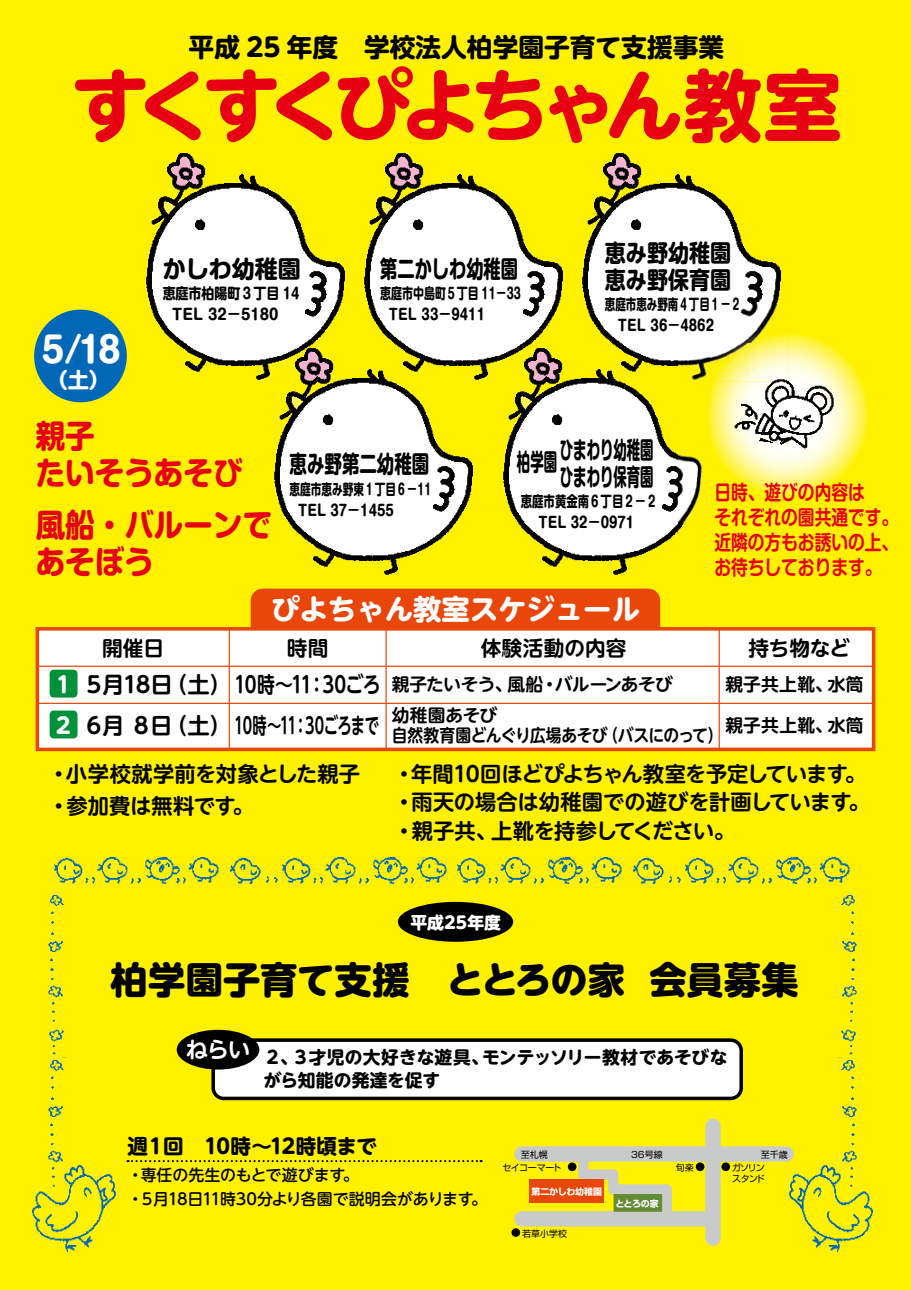
<style>
.page{position:relative;width:911px;height:1290px;background:#fff100}
.page>*{position:absolute;margin:0;border:0;box-sizing:border-box;transform-origin:0 0}
.t1{font:78.62px "UD Shin M Go Pro Bold 90 pv RKSJ H";letter-spacing:-.14em;color:#e60012}
.t2{font:37.25px "UD Shin M Go Pro Heavy 90 pv RKSJ H";color:#000}
.t3{font:35px "Shin M Go Pro Bold 90 pv RKSJ H";color:#fff}
.t4{font:31.88px/36.6px "Shin M Go Pro Bold 90 pv RKSJ H";color:#e60012;scale:.93 1}
.t5{font:28.38px "UD Shin M Go Pro Bold 90 pv RKSJ H";color:#fff}
.t6{font:25.75px "UD Shin M Go Pro Bold 90 pv RKSJ H";color:#000}
.t7{font:23.88px/26.6px "Shin M Go Pro Bold 90 pv RKSJ H";color:#000;text-align:right;scale:.56 1}
.t8{font:23.88px/26.6px "Shin M Go Pro Bold 90 pv RKSJ H";color:#000;scale:.88 1}
.t9{font:23.88px "Shin M Go Pro Bold 90 pv RKSJ H";color:#000;scale:.72 1}
.t10{font:23.88px "Shin M Go Pro Bold 90 pv RKSJ H";color:#000;scale:.73 1}
.t11{font:23.88px "Shin M Go Pro Bold 90 pv RKSJ H";color:#000;scale:.96 1}
.t12{font:22.38px/40.9px "UD Shin M Go Pro De Bold 90 pv RKSJ H";letter-spacing:-.045em;color:#000}
.t13{font:22.38px "UD Shin M Go Pro De Bold 90 pv RKSJ H";color:#fff}
.t14{font:21.25px/28.4px "UD Shin M Go Pro De Bold 90 pv RKSJ H";letter-spacing:-.015em;color:#000}
.t15{font:21.25px/31.9px "UD Shin M Go Pro De Bold 90 pv RKSJ H";letter-spacing:.005em;color:#000}
.t16{font:21.25px "Shin M Go Pro Bold 90 pv RKSJ H";color:#fff}
.t17{font:20.62px "UD Shin M Go Pro De Bold 90 pv RKSJ H";letter-spacing:.005em;color:#000}
.t18{font:20.5px "UD Shin M Go Pro Bold 90 pv RKSJ H";letter-spacing:-.025em;color:#000}
.t19{font:20.38px/25px "Shin M Go Pro De Bold 90 pv RKSJ H";color:#e60012;scale:.82 1}
.t20{font:17.75px/31.5px "UD Shin M Go Pro De Bold 90 pv RKSJ H";letter-spacing:-.01em;color:#000}
.t21{font:17.75px/23px "UD Shin M Go Pro Bold 90 pv RKSJ H";letter-spacing:.005em;color:#000}
.t22{font:17.75px "UD Shin M Go Pro De Bold 90 pv RKSJ H";letter-spacing:-.035em;color:#000;scale:.89 1}
.t23{font:16.88px "UD Shin M Go Pro Heavy 90 pv RKSJ H";letter-spacing:.015em;color:#fff}
.t24{font:16px/23.6px "UD Shin M Go Pro Medium 90 pv RKSJ H";letter-spacing:-.02em;color:#000}
.t25{font:15px/21.2px "Shin M Go Pro Bold 90 pv RKSJ H";color:#000;scale:.73 1}
.t26{font:15px/21.2px "Shin M Go Pro Bold 90 pv RKSJ H";color:#000;scale:.71 1}
.t27{font:15px/21.2px "Shin M Go Pro Bold 90 pv RKSJ H";color:#000;scale:.7 1}
.t28{font:15px/21.2px "Shin M Go Pro Bold 90 pv RKSJ H";color:#000;text-align:center;scale:.76 1}
.t29{font:15px/21.2px "Shin M Go Pro Bold 90 pv RKSJ H";color:#000;scale:.87 1}
.t30{font:8.88px "Shin Go Pr 5 Regular 90 pv RKSJ H";letter-spacing:-.005em;color:#000}
.t31{font:8.88px "Shin Go Pr 5 Bold 90 pv RKSJ H";color:#fff}
.t32{font:8.88px/10.8px "Shin Go Pr 5 Regular 90 pv RKSJ H";letter-spacing:-.115em;color:#000}
.t33{font:8.88px "Shin Go Pr 5 Regular 90 pv RKSJ H";letter-spacing:-.04em;color:#000}
.s1{font-family:"UD Shin M Go Pro Bold 90 pv RKSJ H";font-size:22px;color:#fff}
</style>
<div class="page">
<div style="left:251px;top:589px;width:409px;height:38px;background:#e94709"></div>
<svg style="left:36px;top:627px;width:839px;height:124px"></svg>
<hr style="left:37px;top:666px;width:836px;height:1px;background:#e94709">
<hr style="left:37px;top:703px;width:836px;height:1px;background:#e94709">
<hr style="left:229px;top:628px;width:1px;height:122px;background:#e94709">
<hr style="left:385px;top:628px;width:2px;height:122px;background:#e94709">
<hr style="left:718px;top:628px;width:2px;height:122px;background:#e94709">
<div style="left:50px;top:670px;width:27px;height:27px;background:#00913a;border-radius:4px"></div>
<div style="left:50px;top:710px;width:27px;height:28px;background:#00913a;border-radius:4px"></div>
<div style="left:213px;top:1040px;width:528px;height:58px;background:#fff;border-radius:11px"></div>
<div style="left:211px;top:1038px;width:532px;height:62px;border:4px solid #000;border-radius:11px"></div>
<div style="left:177px;top:1030px;width:82px;height:39px;background:#000;border-radius:50%"></div>
<div style="left:141px;top:147px;width:212px;height:235px;background:#fff100"></div>
<div style="left:359px;top:147px;width:212px;height:8px;background:#fff100"></div>
<div style="left:577px;top:147px;width:211px;height:157px;background:#fff100"></div>
<img style="left:269px;top:558px;width:211px;height:19px">
<svg style="left:150px;top:155px;width:628px;height:403px"></svg>
<img style="left:498px;top:342px;width:211px;height:235px">
<div style="left:34px;top:310px;width:93px;height:92px;background:#0068b7;border-radius:50%"></div>
<svg style="left:514px;top:1119px;width:280px;height:127px;background:#ede43f"></svg>
<div style="left:613px;top:1194px;width:49px;height:17px;background:#628b33"></div>
<div style="left:529px;top:1179px;width:74px;height:24px;background:#e94709"></div>
<div style="left:511px;top:1228px;width:9px;height:9px;background:#000;border-radius:50%"></div>
<div style="left:696px;top:1162px;width:8px;height:9px;background:#000;border-radius:50%"></div>
<div style="left:568px;top:1162px;width:8px;height:9px;background:#000;border-radius:50%"></div>
<div style="left:721px;top:1162px;width:9px;height:9px;background:#000;border-radius:50%"></div>
<img style="left:709px;top:304px;width:188px;height:220px">
<img style="left:773px;top:304px;width:15px;height:39px">
<img style="left:709px;top:343px;width:79px;height:39px">
<img style="left:678px;top:304px;width:95px;height:55px">
<img style="left:678px;top:363px;width:31px;height:161px">
<img style="left:678px;top:342px;width:31px;height:21px">
<img style="left:678px;top:456px;width:21px;height:68px">
<img style="left:678px;top:304px;width:61px;height:7px">
<img style="left:678px;top:319px;width:35px;height:12px">
<img style="left:732px;top:375px;width:104px;height:76px">
<img style="left:24px;top:1158px;width:94px;height:105px">
<img style="left:634px;top:855px;width:228px;height:28px">
<img style="left:459px;top:855px;width:175px;height:28px">
<img style="left:231px;top:855px;width:228px;height:28px">
<img style="left:51px;top:855px;width:180px;height:28px">
<img style="left:43px;top:887px;width:24px;height:165px">
<img style="left:43px;top:1052px;width:24px;height:137px">
<img style="left:787px;top:1158px;width:95px;height:105px">
<img style="left:839px;top:887px;width:24px;height:165px">
<img style="left:839px;top:1052px;width:24px;height:137px">
<div style="left:398px;top:902px;width:115px;height:40px;background:#000;border-radius:50%"></div>
<svg style="left:127px;top:1160px;width:354px;height:2px"></svg>
<p class="t6" style="left:189px;top:27px;width:537px">平成 25 年度　学校法人柏学園子育て支援事業</p>
<h1 class="t1" style="left:71px;top:42px;width:772px">すくすくぴよちゃん教室</h1>
<h3 class="t3" style="left:36px;top:321px;width:87px">５/18</h3>
<p class="t16" style="left:46px;top:363px;width:65px">（土）</p>
<p class="t11" style="left:163px;top:249px;width:145px">かしわ幼稚園</p>
<p class="t29" style="left:172px;top:281px;width:148px;text-indent:-10px">恵庭市柏陽町３丁目 14<br>TEL 32－5180</p>
<p class="t9" style="left:380px;top:249px;width:193px">第二かしわ幼稚園</p>
<p class="t25" style="left:389px;top:281px;width:182px;text-indent:-9px">恵庭市中島町５丁目 11－33<br>TEL 33－9411</p>
<p class="t8" style="left:605px;top:237px;width:145px">恵み野幼稚園恵み野保育園</p>
<p class="t27" style="left:605px;top:292px;width:196px">恵庭市恵み野南４丁目１－２　TEL 36－4862</p>
<h3 class="t4" style="left:36px;top:414px;width:224px">親子<br>たいそうあそび</h3>
<h3 class="t4" style="left:36px;top:503px;width:256px">風船・バルーンであそぼう</h3>
<p class="t10" style="left:289px;top:445px;width:193px">恵み野第二幼稚園</p>
<p class="t26" style="left:298px;top:477px;width:189px;text-indent:-9px">恵庭市恵み野東１丁目６－11<br>TEL 37－1455</p>
<p class="t7" style="left:517px;top:434px;width:245px">ひまわり幼稚園<br>　　　ひまわり保育園</p>
<p class="t28" style="left:521px;top:489px;width:182px">恵庭市黄金南６丁目２－２<br>TEL 32－0971</p>
<p class="t7" style="left:517px;top:445px;width:73px">柏学園</p>
<h3 class="t5" style="left:271px;top:586px;width:370px">ぴよちゃん教室スケジュール</h3>
<p class="t19" style="left:714px;top:477px;width:225px">日時、遊びの内容は<br>それぞれの園共通です。近隣の方もお誘いの上、お待ちしております。</p>
<p class="t17" style="left:102px;top:631px;width:64px">開催日</p>
<p class="t17" style="left:287px;top:631px;width:43px">時間</p>
<p class="t17" style="left:480px;top:631px;width:147px">体験活動の内容</p>
<p class="t17" style="left:748px;top:631px;width:103px">持ち物など</p>
<p class="t12" style="left:56px;top:663px;width:326px"><span class="s1">1</span> ５月18日（土）10時～11：30ごろ<br><span class="s1">2</span> ６月 ８日（土）10時～11：30ごろまで</p>
<p class="t20" style="left:392px;top:667px;width:282px">親子たいそう、風船・バルーンあそび幼稚園あそび</p>
<p class="t20" style="left:725px;top:667px;width:140px">親子共上靴、水筒</p>
<p class="t20" style="left:725px;top:708px;width:140px">親子共上靴、水筒</p>
<p class="t22" style="left:392px;top:720px;width:374px">自然教育園どんぐり広場あそび（バスにのって）</p>
<p class="t15" style="left:48px;top:757px;width:313px">・小学校就学前を対象とした親子・参加費は無料です。</p>
<p class="t14" style="left:393px;top:758px;width:478px">・年間10回ほどぴよちゃん教室を予定しています。・雨天の場合は幼稚園での遊びを計画しています。・親子共、上靴を持参してください。</p>
<p class="t23" style="left:410px;top:909px;width:92px">平成25年度</p>
<h2 class="t2" style="left:110px;top:949px;width:689px">柏学園子育て支援　ととろの家 会員募集</h2>
<p class="t13" style="left:186px;top:1031px;width:66px">ねらい</p>
<p class="t21" style="left:264px;top:1044px;width:465px">２、３才児の大好きな遊具、モンテッソリー教材であそびながら知能の発達を促す</p>
<p class="t18" style="left:128px;top:1129px;width:251px">週１回　10時～12時頃まで</p>
<p class="t24" style="left:128px;top:1162px;width:361px">・専任の先生のもとで遊びます。<br>・５月18日11時30分より各園で説明会があります。</p>
<p class="t30" style="left:521px;top:1147px;width:28px">至札幌</p>
<p class="t30" style="left:631px;top:1147px;width:33px">36号線</p>
<p class="t30" style="left:761px;top:1147px;width:28px">至千歳</p>
<p class="t33" style="left:502px;top:1160px;width:61px">セイコーマート</p>
<p class="t31" style="left:531px;top:1184px;width:72px">第二かしわ幼稚園</p>
<p class="t30" style="left:522px;top:1226px;width:46px">若草小学校</p>
<p class="t31" style="left:615px;top:1196px;width:45px">ととろの家</p>
<p class="t30" style="left:676px;top:1161px;width:19px">旬楽</p>
<p class="t32" style="left:732px;top:1162px;width:34px">ガソリンスタンド</p>
</div>
